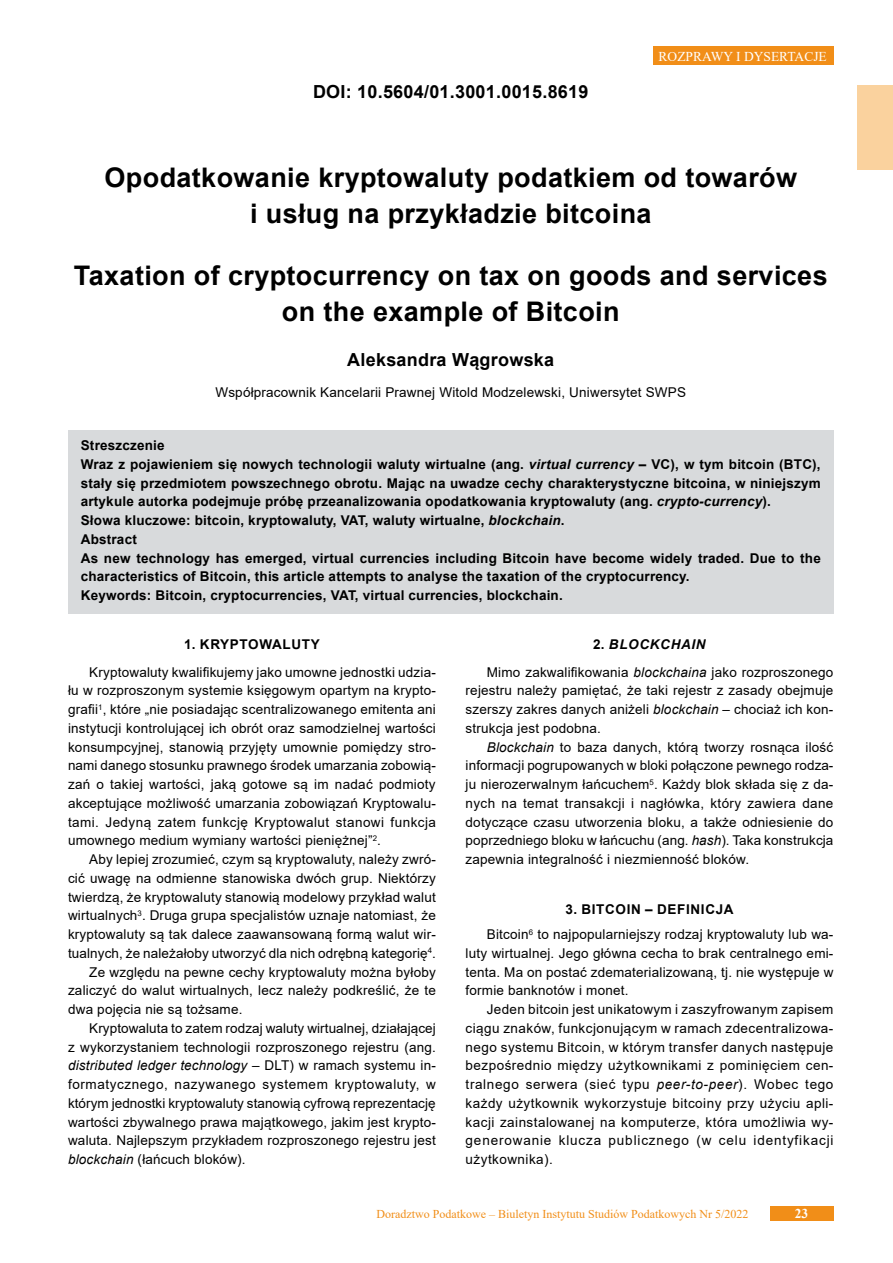
<style>
.page{position:relative;width:893px;height:1263px;background:#fff}
.page>*{position:absolute;margin:0;border:0;box-sizing:border-box;transform-origin:0 0}
.tytul{font:700 27px/36px "Arial";letter-spacing:.015em;color:#000;text-align:center}
.doi{font:700 18px "Arial";letter-spacing:.015em;color:#000}
.autor1{font:700 18px "Arial";letter-spacing:.015em;color:#000}
.tekst{font:13.5px/18.8px "Arial";letter-spacing:.015em;color:#000;text-align:justify}
.lead{font:700 13.5px/18.8px "Arial";letter-spacing:.015em;color:#000;text-align:justify}
.inf_o_autorze{font:13.5px "Arial";letter-spacing:.015em;color:#000}
.Srodtytul{font:700 13.5px "Arial";letter-spacing:.05em;color:#000}
.t1{font:13.5px "Times New Roman";color:#fff}
.Srodtytul-2{font:italic 700 13.5px "Arial";letter-spacing:.05em;color:#000}
.t2{font:700 13.5px "Times New Roman";color:#fff}
.t3{font:12px "Times New Roman";color:#f18e18}
.s1{font-style:italic}
.s2{font-style:normal}
</style>
<div class="page">
<div style="left:770px;top:1205px;width:63px;height:15px;background:#f18e18"></div>
<div style="left:653px;top:46px;width:180px;height:19px;background:#f18e18"></div>
<div style="left:857px;top:85px;width:36px;height:85px;background:#fad29e"></div>
<div style="left:68px;top:430px;width:765px;height:34px;background:#d8dadc"></div>
<div style="left:68px;top:448px;width:765px;height:72px;background:#d8dadc"></div>
<div style="left:68px;top:505px;width:765px;height:34px;background:#d8dadc"></div>
<div style="left:68px;top:523px;width:765px;height:34px;background:#d8dadc"></div>
<div style="left:68px;top:542px;width:765px;height:53px;background:#d8dadc"></div>
<div style="left:68px;top:580px;width:765px;height:34px;background:#d8dadc"></div>
<p class="doi" style="left:313px;top:79px;width:277px">DOI: 10.5604/01.3001.0015.8619</p>
<p class="t1" style="left:659px;top:47px;width:170px">ROZPRAWY I DYSERTACJE</p>
<p class="tytul" style="left:105px;top:160px;width:694px">Opodatkowanie kryptowaluty podatkiem od towarów i usług na przykładzie bitcoina</p>
<p class="tytul" style="left:74px;top:258px;width:755px">Taxation of cryptocurrency on tax on goods and services on the example of Bitcoin</p>
<p class="autor1" style="left:347px;top:347px;width:208px">Aleksandra Wągrowska</p>
<p class="inf_o_autorze" style="left:215px;top:383px;width:472px">Współpracownik Kancelarii Prawnej Witold Modzelewski, Uniwersytet SWPS</p>
<p class="lead" style="left:81px;top:436px;width:85px">Streszczenie</p>
<p class="lead" style="left:81px;top:455px;width:741px">Wraz z pojawieniem się nowych technologii waluty wirtualne (ang. <span class="s1">virtual currency</span> – VC), w tym bitcoin (BTC), stały się przedmiotem powszechnego obrotu. Mając na uwadze cechy charakterystyczne bitcoina, w niniejszym artykule autorka podejmuje próbę przeanalizowania opodatkowania kryptowaluty (ang. <span class="s1">crypto-currency</span>).</p>
<p class="lead" style="left:81px;top:511px;width:485px">Słowa kluczowe: bitcoin, kryptowaluty, VAT, waluty wirtualne, <span class="s1">blockchain</span>.</p>
<p class="lead" style="left:81px;top:530px;width:58px">Abstract</p>
<p class="lead" style="left:81px;top:549px;width:741px">As new technology has emerged, virtual currencies including Bitcoin have become widely traded. Due to the characteristics of Bitcoin, this article attempts to analyse the taxation of the cryptocurrency.</p>
<p class="lead" style="left:81px;top:586px;width:484px">Keywords: Bitcoin, cryptocurrencies, VAT, virtual currencies, blockchain.</p>
<p class="Srodtytul" style="left:184px;top:634px;width:137px">1. KRYPTOWALUTY</p>
<p class="tekst" style="left:68px;top:662px;width:369px;text-indent:21px">Kryptowaluty kwalifikujemy jako umowne jednostki udzia&shy;łu w rozproszonym systemie księgowym opartym na krypto&shy;grafii<sup>1</sup>, które „nie posiadając scentralizowanego emitenta ani instytucji kontrolującej ich obrót oraz samodzielnej wartości konsumpcyjnej, stanowią przyjęty umownie pomiędzy stro&shy;nami danego stosunku prawnego środek umarzania zobowią&shy;zań o takiej wartości, jaką gotowe są im nadać podmioty akceptujące możliwość umarzania zobowiązań Kryptowalu&shy;tami. Jedyną zatem funkcję Kryptowalut stanowi funkcja umownego medium wymiany wartości pieniężnej”<sup>2</sup>.</p>
<p class="tekst" style="left:68px;top:850px;width:369px;text-indent:21px">Aby lepiej zrozumieć, czym są kryptowaluty, należy zwró&shy;cić uwagę na odmienne stanowiska dwóch grup. Niektórzy twierdzą, że kryptowaluty stanowią modelowy przykład walut wirtualnych<sup>3</sup>. Druga grupa specjalistów uznaje natomiast, że kryptowaluty są tak dalece zaawansowaną formą walut wir&shy;tualnych, że należałoby utworzyć dla nich odrębną kategorię<sup>4</sup>.</p>
<p class="tekst" style="left:68px;top:962px;width:369px;text-indent:21px">Ze względu na pewne cechy kryptowaluty można byłoby zaliczyć do walut wirtualnych, lecz należy podkreślić, że te dwa pojęcia nie są tożsame.</p>
<p class="tekst" style="left:68px;top:1019px;width:369px;text-indent:21px">Kryptowaluta to zatem rodzaj waluty wirtualnej, działającej z wykorzystaniem technologii rozproszonego rejestru (ang. <span class="s1">distributed ledger technology</span> – DLT) w ramach systemu in&shy;formatycznego, nazywanego systemem kryptowaluty, w którym jednostki kryptowaluty stanowią cyfrową reprezentację wartości zbywalnego prawa majątkowego, jakim jest krypto&shy;waluta. Najlepszym przykładem rozproszonego rejestru jest <span class="s1">blockchain</span> (łańcuch bloków).</p>
<p class="Srodtytul-2" style="left:593px;top:635px;width:114px"><span class="s2">2.</span> BLOCKCHAIN</p>
<p class="tekst" style="left:466px;top:662px;width:369px;text-indent:21px">Mimo zakwalifikowania <span class="s1">blockchaina</span> jako rozproszonego rejestru należy pamiętać, że taki rejestr z zasady obejmuje szerszy zakres danych aniżeli <span class="s1">blockchain</span> – chociaż ich kon&shy;strukcja jest podobna.</p>
<p class="tekst" style="left:466px;top:737px;width:369px;text-indent:21px"><span class="s1">Blockchain</span> to baza danych, którą tworzy rosnąca ilość informacji pogrupowanych w bloki połączone pewnego rodza&shy;ju nierozerwalnym łańcuchem<sup>5</sup>. Każdy blok składa się z da&shy;nych na temat transakcji i nagłówka, który zawiera dane dotyczące czasu utworzenia bloku, a także odniesienie do poprzedniego bloku w łańcuchu (ang. <span class="s1">hash</span>). Taka konstrukcja zapewnia integralność i niezmienność bloków.</p>
<p class="Srodtytul" style="left:566px;top:900px;width:170px">3. BITCOIN – DEFINICJA</p>
<p class="tekst" style="left:466px;top:925px;width:369px;text-indent:21px">Bitcoin<sup>6</sup> to najpopularniejszy rodzaj kryptowaluty lub wa&shy;luty wirtualnej. Jego główna cecha to brak centralnego emi&shy;tenta. Ma on postać zdematerializowaną, tj. nie występuje w formie banknotów i monet.</p>
<p class="tekst" style="left:466px;top:1000px;width:369px;text-indent:21px">Jeden bitcoin jest unikatowym i zaszyfrowanym zapisem ciągu znaków, funkcjonującym w ramach zdecentralizowa&shy;nego systemu Bitcoin, w którym transfer danych następuje bezpośrednio między użytkownikami z pominięciem cen&shy;tralnego serwera (sieć typu <span class="s1">peer-to-peer</span>). Wobec tego każdy użytkownik wykorzystuje bitcoiny przy użyciu apli&shy;kacji zainstalowanej na komputerze, która umożliwia wy&shy;generowanie klucza publicznego (w celu identyfikacji użytkownika).</p>
<p class="t3" style="left:376px;top:1205px;width:373px">Doradztwo Podatkowe – Biuletyn Instytutu Studiów Podatkowych Nr 5/2022</p>
<p class="t2" style="left:795px;top:1204px;width:15px">23</p>
</div>
